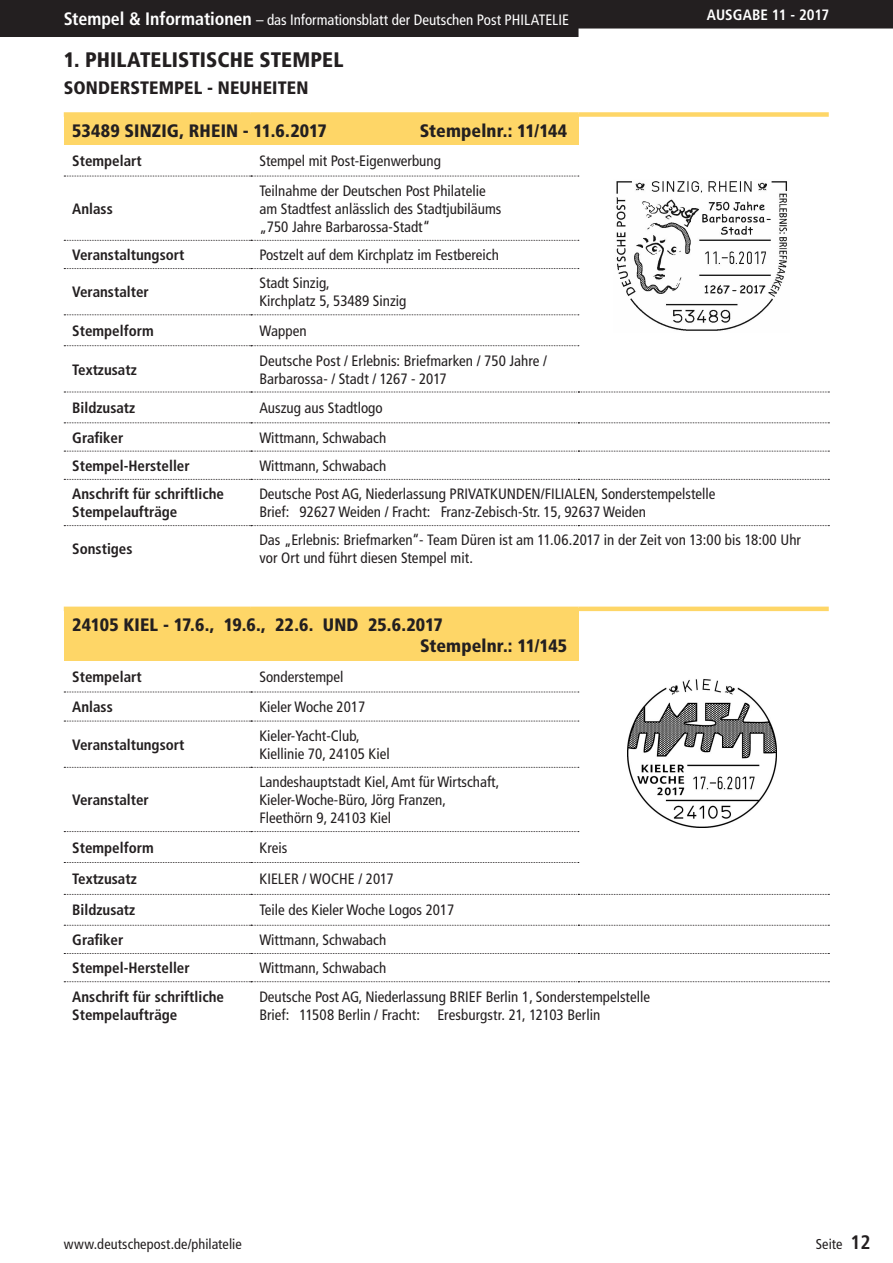
<style>
.page{position:relative;width:893px;height:1263px;background:#fff}
.page>*{position:absolute;margin:0;border:0;box-sizing:border-box;transform-origin:0 0}
.t1{font:900 condensed 21px "Frutiger LT Std";letter-spacing:.005em;color:#231f20}
.t2{font:900 condensed 18px/21.6px "Frutiger LT Std";letter-spacing:.01em;color:#231f20}
.t3{font:condensed 15px/18px "Frutiger LT Std";color:#231f20}
.t4{font:700 condensed 15px/18px "Frutiger LT Std";color:#231f20}
.t5{font:condensed 15px "Frutiger LT Std";color:#fff}
.t6{font:700 condensed 15px "Frutiger LT Std";color:#fff}
.t7{font:condensed 14.25px "Frutiger LT Std";letter-spacing:.005em;color:#231f20}
.s1{font-weight:700;font-size:18px}
.s2{font-weight:700;font-size:19.5px}
</style>
<div class="page">
<svg style="left:0;top:0;width:893px;height:37px;background:#343131"></svg>
<div style="left:64px;top:114px;width:514px;height:31px;background:#fed667"></div>
<svg style="left:64px;top:240px;width:515px;height:1px"></svg>
<svg style="left:64px;top:268px;width:515px;height:1px"></svg>
<svg style="left:64px;top:314px;width:515px;height:1px"></svg>
<svg style="left:64px;top:345px;width:515px;height:1px"></svg>
<svg style="left:64px;top:479px;width:765px;height:1px"></svg>
<svg style="left:64px;top:525px;width:765px;height:1px"></svg>
<svg style="left:64px;top:392px;width:765px;height:1px"></svg>
<div style="left:64px;top:112px;width:187px;height:5px;background:#fed667"></div>
<div style="left:251px;top:112px;width:327px;height:5px;background:#fed667"></div>
<div style="left:578px;top:112px;width:251px;height:5px;background:#fed667"></div>
<svg style="left:64px;top:422px;width:765px;height:1px"></svg>
<svg style="left:64px;top:451px;width:765px;height:1px"></svg>
<svg style="left:64px;top:176px;width:515px;height:1px"></svg>
<img style="left:616px;top:181px;width:171px;height:150px">
<div style="left:64px;top:609px;width:514px;height:52px;background:#fed667"></div>
<svg style="left:64px;top:721px;width:515px;height:1px"></svg>
<svg style="left:64px;top:767px;width:515px;height:1px"></svg>
<svg style="left:64px;top:831px;width:515px;height:1px"></svg>
<svg style="left:64px;top:862px;width:515px;height:1px"></svg>
<svg style="left:64px;top:894px;width:765px;height:1px"></svg>
<hr style="left:64px;top:607px;width:187px;height:4px;background:#fed667">
<hr style="left:251px;top:607px;width:327px;height:4px;background:#fed667">
<hr style="left:578px;top:607px;width:251px;height:4px;background:#fed667">
<svg style="left:64px;top:925px;width:765px;height:1px"></svg>
<svg style="left:64px;top:953px;width:765px;height:1px"></svg>
<svg style="left:64px;top:692px;width:515px;height:1px"></svg>
<svg style="left:64px;top:981px;width:765px;height:1px"></svg>
<img style="left:627px;top:679px;width:149px;height:149px">
<p class="t5" style="left:64px;top:11px;width:507px"><span class="s1">Stempel &amp; Informationen</span> – das Informationsblatt der Deutschen Post PHILATELIE</p>
<p class="t6" style="left:707px;top:5px;width:124px">Ausgabe 11 - 2017</p>
<h1 class="t1" style="left:64px;top:47px;width:281px">1. PHILATELISTISCHE STEMPEL</h1>
<p class="t2" style="left:64px;top:77px;width:244px">SONDERSTEMPEL - NEUHEITEN</p>
<p class="t2" style="left:72px;top:119px;width:127px">53489 SI NZIG, RHEI</p>
<p class="t2" style="left:226px;top:119px;width:153px">N - 11.6.2017 S</p>
<p class="t2" style="left:429px;top:119px;width:140px">TEMPELNR.: 11/144</p>
<p class="t4" style="left:72px;top:152px;width:71px">Stempelart</p>
<p class="t3" style="left:259px;top:152px;width:183px">Stempel mit Post-Eigenwerbung</p>
<p class="t4" style="left:72px;top:200px;width:42px">Anlass</p>
<p class="t3" style="left:259px;top:182px;width:244px">Teilnahme der Deutschen Post Philatelie am Stadtfest anlässlich des Stadtjubiläums „750 Jahre Barbarossa-Stadt“</p>
<p class="t4" style="left:72px;top:246px;width:114px">Veranstaltungsort</p>
<p class="t3" style="left:259px;top:246px;width:241px">Postzelt auf dem Kirchplatz im Festbereich</p>
<p class="t4" style="left:72px;top:283px;width:78px">Veranstalter</p>
<p class="t3" style="left:259px;top:274px;width:149px">Stadt Sinzig,<br>Kirchplatz 5, 53489 Sinzig</p>
<p class="t4" style="left:72px;top:322px;width:83px">Stempelform</p>
<p class="t3" style="left:259px;top:322px;width:49px">Wappen</p>
<p class="t4" style="left:72px;top:360px;width:66px">Textzusatz</p>
<p class="t3" style="left:259px;top:351px;width:289px">Deutsche Post / Erlebnis: Briefmarken / 750 Jahre /<br>Barbarossa- / Stadt / 1267 - 2017</p>
<p class="t4" style="left:72px;top:399px;width:65px">Bildzusatz</p>
<p class="t3" style="left:259px;top:399px;width:125px">Auszug aus Stadtlogo</p>
<p class="t4" style="left:72px;top:428px;width:53px">Grafiker</p>
<p class="t3" style="left:259px;top:428px;width:128px">Wittmann, Schwabach</p>
<p class="t4" style="left:72px;top:457px;width:119px">Stempel-Hersteller</p>
<p class="t3" style="left:259px;top:457px;width:128px">Wittmann, Schwabach</p>
<p class="t4" style="left:72px;top:485px;width:153px">Anschrift für schriftliche<br>Stempelaufträge</p>
<p class="t3" style="left:259px;top:485px;width:257px">Deutsche Post AG, Niederlassung Privatkunden</p>
<p class="t3" style="left:541px;top:485px;width:11px">/filialen</p>
<p class="t3" style="left:259px;top:485px;width:458px;text-indent:335px">, Sonderstempelstelle<br>Brief: 92627 Weiden / Fracht: Franz-Zebisch-Str. 15, 92637 Weiden</p>
<p class="t4" style="left:72px;top:540px;width:62px">Sonstiges</p>
<p class="t3" style="left:259px;top:531px;width:543px">Das „Erlebnis: Briefmarken“- Team Düren ist am 11.06.2017 in der Zeit von 13:00 bis 18:00 U hr vor Ort und führt diesen Stempel mit.</p>
<p class="t2" style="left:420px;top:614px;width:149px;text-indent:-348px">24105 KIEL - 17.6., 19.6., 22.6. UND 25.6.2017<br>STEMPELNR.: 11/145</p>
<p class="t4" style="left:72px;top:668px;width:71px">Stempelart</p>
<p class="t3" style="left:259px;top:668px;width:86px">Sonderstempel</p>
<p class="t4" style="left:72px;top:698px;width:42px">Anlass</p>
<p class="t3" style="left:259px;top:698px;width:108px">Kieler Woche 2017</p>
<p class="t4" style="left:72px;top:736px;width:114px">Veranstaltungsort</p>
<p class="t3" style="left:259px;top:727px;width:132px">Kieler-Yacht-Club,<br>Kiellinie 70, 24105 Kiel</p>
<p class="t4" style="left:72px;top:791px;width:78px">Veranstalter</p>
<p class="t3" style="left:259px;top:773px;width:241px">Landeshauptstadt Kiel, Amt für Wirtschaft,<br>Kieler-Woche-Büro, Jörg Franzen,<br>Fleethörn 9, 24103 Kiel</p>
<p class="t4" style="left:72px;top:838px;width:83px">Stempelform</p>
<p class="t3" style="left:259px;top:838px;width:30px">Kreis</p>
<p class="t4" style="left:72px;top:870px;width:66px">Textzusatz</p>
<p class="t3" style="left:259px;top:870px;width:136px">KIELER / WOCHE / 2017</p>
<p class="t4" style="left:72px;top:901px;width:65px">Bildzusatz</p>
<p class="t3" style="left:259px;top:901px;width:197px">Teile des Kieler Woche Logos 2017</p>
<p class="t4" style="left:72px;top:931px;width:53px">Grafiker</p>
<p class="t3" style="left:259px;top:931px;width:128px">Wittmann, Schwabach</p>
<p class="t4" style="left:72px;top:959px;width:119px">Stempel-Hersteller</p>
<p class="t3" style="left:259px;top:959px;width:128px">Wittmann, Schwabach</p>
<p class="t4" style="left:72px;top:987px;width:153px">Anschrift für schriftliche<br>Stempelaufträge</p>
<p class="t3" style="left:259px;top:987px;width:392px">Deutsche Post AG, Niederlassung BRIEF Berlin 1, Sonderstempelstelle<br>Brief: 11508 Berlin / Fracht: Eresburgstr. 21, 12103 Berlin</p>
<p class="t7" style="left:64px;top:1235px;width:179px">www.deutschepost.de/philatelie</p>
<p class="t7" style="left:816px;top:1235px;width:56px">Seite <span class="s2">12</span></p>
</div>
